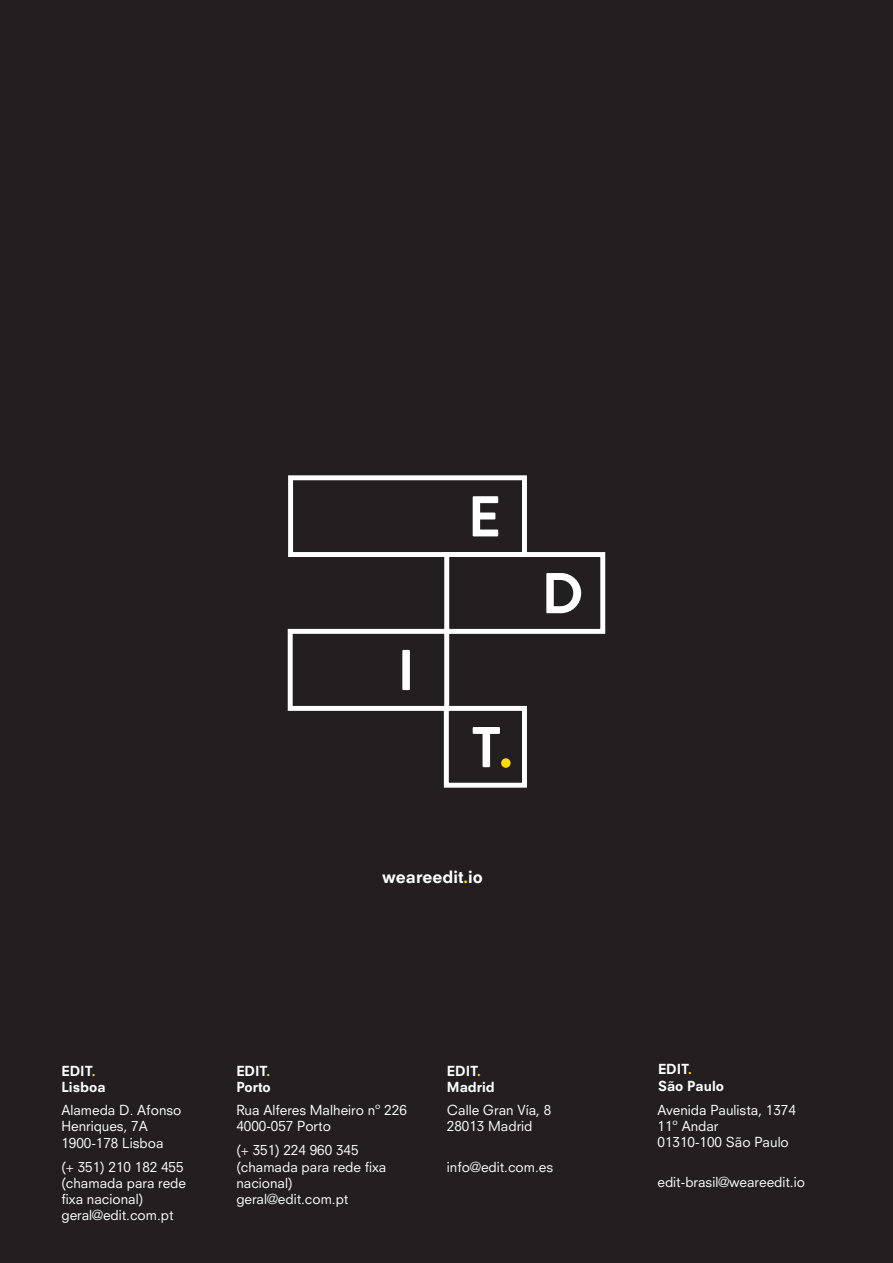
<style>
.page{position:relative;width:893px;height:1263px;background:#231f20}
.page>*{position:absolute;margin:0;border:0;box-sizing:border-box;transform-origin:0 0}
.t1{font:800 16.5px "Neuzeit SLT Std";color:#fff}
.t2{font:13.5px/16.2px "Neuzeit SLT";color:#fff}
.t3{font:13.5px "Neuzeit SLT Std";color:#fff}
.t4{font:800 13.5px "Neuzeit SLT Std";color:#fff}
.s1{color:#ffdc01}
</style>
<div class="page">
<svg style="left:287px;top:475px;width:319px;height:313px"></svg>
<p class="t1" style="left:382px;top:867px;width:102px">weareedit<span class="s1">.</span>io</p>
<p class="t4" style="left:61px;top:1062px;width:35px">EDIT<span class="s1">.</span></p>
<p class="t4" style="left:61px;top:1079px;width:46px">Lisboa</p>
<p class="t2" style="left:61px;top:1102px;width:122px">Alameda D. Afonso<br>Henriques, 7A</p>
<p class="t2" style="left:61px;top:1134px;width:104px">1900-178 Lisboa</p>
<p class="t2" style="left:61px;top:1158px;width:124px">(+ 351) 210 182 455</p>
<p class="t2" style="left:61px;top:1175px;width:126px">(chamada para rede fixa nacional)</p>
<p class="t2" style="left:61px;top:1207px;width:114px">geral@edit.com.pt</p>
<p class="t4" style="left:236px;top:1062px;width:35px">EDIT<span class="s1">.</span></p>
<p class="t4" style="left:236px;top:1079px;width:36px">Porto</p>
<p class="t2" style="left:236px;top:1102px;width:172px">Rua Alferes Malheiro nº 226<br>4000-057 Porto</p>
<p class="t2" style="left:236px;top:1142px;width:124px">(+ 351) 224 960 345</p>
<p class="t2" style="left:236px;top:1158px;width:152px">(chamada para rede fixa nacional)</p>
<p class="t2" style="left:236px;top:1191px;width:114px">geral@edit.com.pt</p>
<p class="t4" style="left:447px;top:1062px;width:35px">EDIT<span class="s1">.</span></p>
<p class="t4" style="left:447px;top:1079px;width:50px">Madrid</p>
<p class="t2" style="left:447px;top:1102px;width:106px">Calle Gran Vía, 8</p>
<p class="t2" style="left:447px;top:1118px;width:87px">28013 Madrid</p>
<p class="t2" style="left:447px;top:1158px;width:108px">info@edit.com.es</p>
<p class="t4" style="left:658px;top:1061px;width:35px">EDIT<span class="s1">.</span></p>
<p class="t4" style="left:658px;top:1077px;width:67px">São Paulo</p>
<p class="t3" style="left:657px;top:1102px;width:140px">Avenida Paulista, 1374</p>
<p class="t3" style="left:657px;top:1118px;width:62px">11º Andar</p>
<p class="t3" style="left:657px;top:1134px;width:133px">01310-100 São Paulo</p>
<p class="t3" style="left:657px;top:1174px;width:149px">edit-brasil@weareedit.io</p>
</div>
